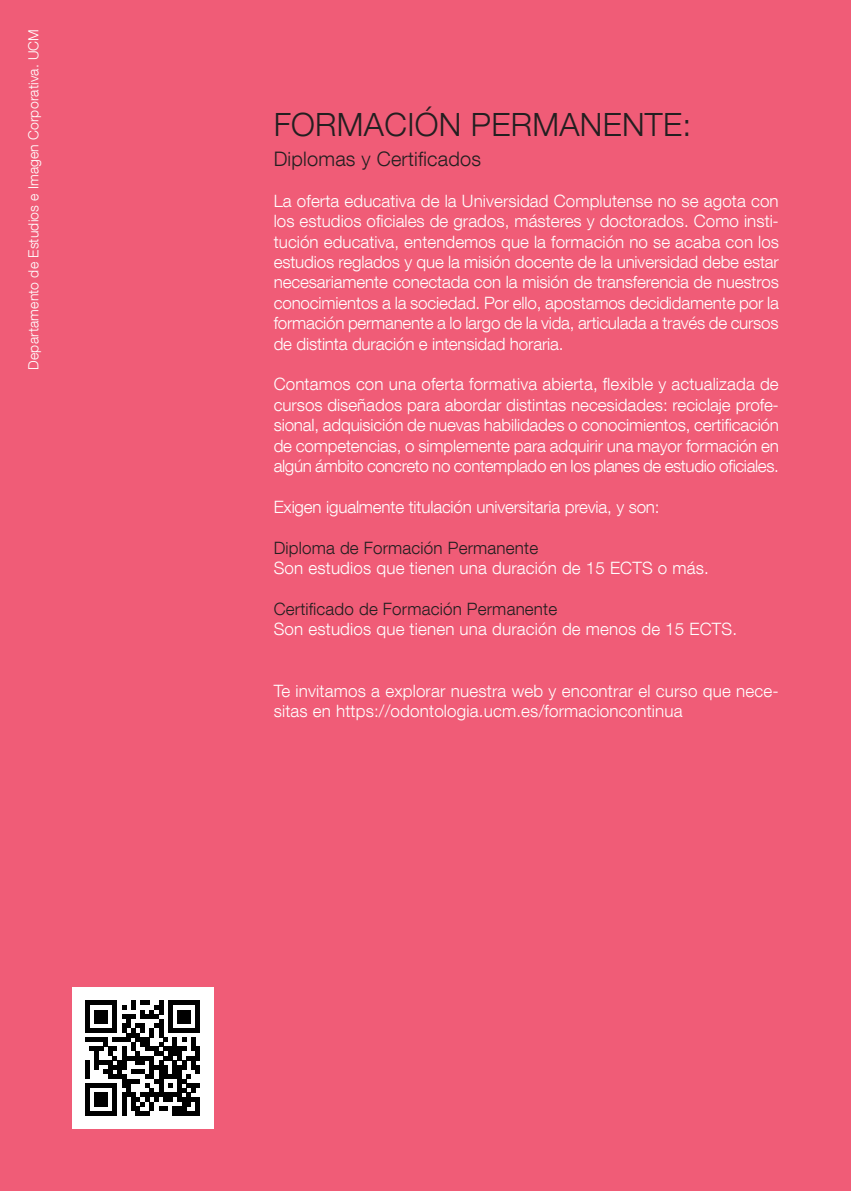
<style>
.page{position:relative;width:851px;height:1191px;background:#fff}
.page>*{position:absolute;margin:0;border:0;box-sizing:border-box;transform-origin:0 0}
.Título_1{font:300 32px "Helvetica Neue LT Com";letter-spacing:.01em;color:#231f20}
.Título_2{font:300 20px "Helvetica Neue LT Com";letter-spacing:.01em;color:#231f20}
.Texto{font:300 17px/20.4px "Helvetica Neue LT Com";letter-spacing:.01em;color:#fff;text-align:justify}
.Texto-2{font:300 17px "Helvetica Neue LT Com";letter-spacing:.01em;color:#231f20}
.Texto-3{font:300 17px "Helvetica Neue LT Com";letter-spacing:-.01em;color:#fff}
.Texto-4{font:300 14px "Helvetica Neue LT Com";letter-spacing:.01em;color:#fff}
</style>
<div class="page">
<div style="left:0;top:0;width:850px;height:1191px;background:#f05c77"></div>
<div style="left:72px;top:987px;width:141px;height:141px;background:#fff"></div>
<svg style="left:85px;top:1000px;width:115px;height:115px"></svg>
<p class="Texto-4" style="left:25px;top:370px;width:342px;rotate:-90deg">Departamento de Estudios e Imagen Corporativa. UCM</p>
<p class="Título_1" style="left:274px;top:105px;width:419px">FORMACIÓN PERMANENTE:</p>
<p class="Título_2" style="left:274px;top:147px;width:209px">Diplomas y Certificados</p>
<p class="Texto" style="left:274px;top:190px;width:507px">La oferta educativa de la Universidad Complutense no se agota con los estudios oficiales de grados, másteres y doctorados. Como insti&shy;tución educativa, entendemos que la formación no se acaba con los estudios reglados y que la misión docente de la universidad debe estar necesariamente conectada con la misión de transferencia de nuestros conocimientos a la sociedad. Por ello, apostamos decididamente por la formación permanente a lo largo de la vida, articulada a través de cursos de distinta duración e intensidad horaria.</p>
<p class="Texto" style="left:274px;top:374px;width:506px">Contamos con una oferta formativa abierta, flexible y actualizada de cursos diseñados para abordar distintas necesidades: reciclaje profe&shy;sional, adquisición de nuevas habilidades o conocimientos, certificación de competencias, o simplemente para adquirir una mayor formación en algún ámbito concreto no contemplado en los planes de estudio oficiales.</p>
<p class="Texto-3" style="left:274px;top:496px;width:387px">Exigen igualmente titulación universitaria previa, y son:</p>
<p class="Texto-2" style="left:274px;top:537px;width:266px">Diploma de Formación Permanente</p>
<p class="Texto" style="left:274px;top:557px;width:436px">Son estudios que tienen una duración de 15 ECTS o más.</p>
<p class="Texto-2" style="left:274px;top:598px;width:285px">Certificado de Formación Permanente</p>
<p class="Texto" style="left:274px;top:619px;width:464px">Son estudios que tienen una duración de menos de 15 ECTS.</p>
<p class="Texto" style="left:274px;top:680px;width:506px">Te invitamos a explorar nuestra web y encontrar el curso que nece&shy;sitas en https://odontologia.ucm.es/formacioncontinua</p>
</div>
